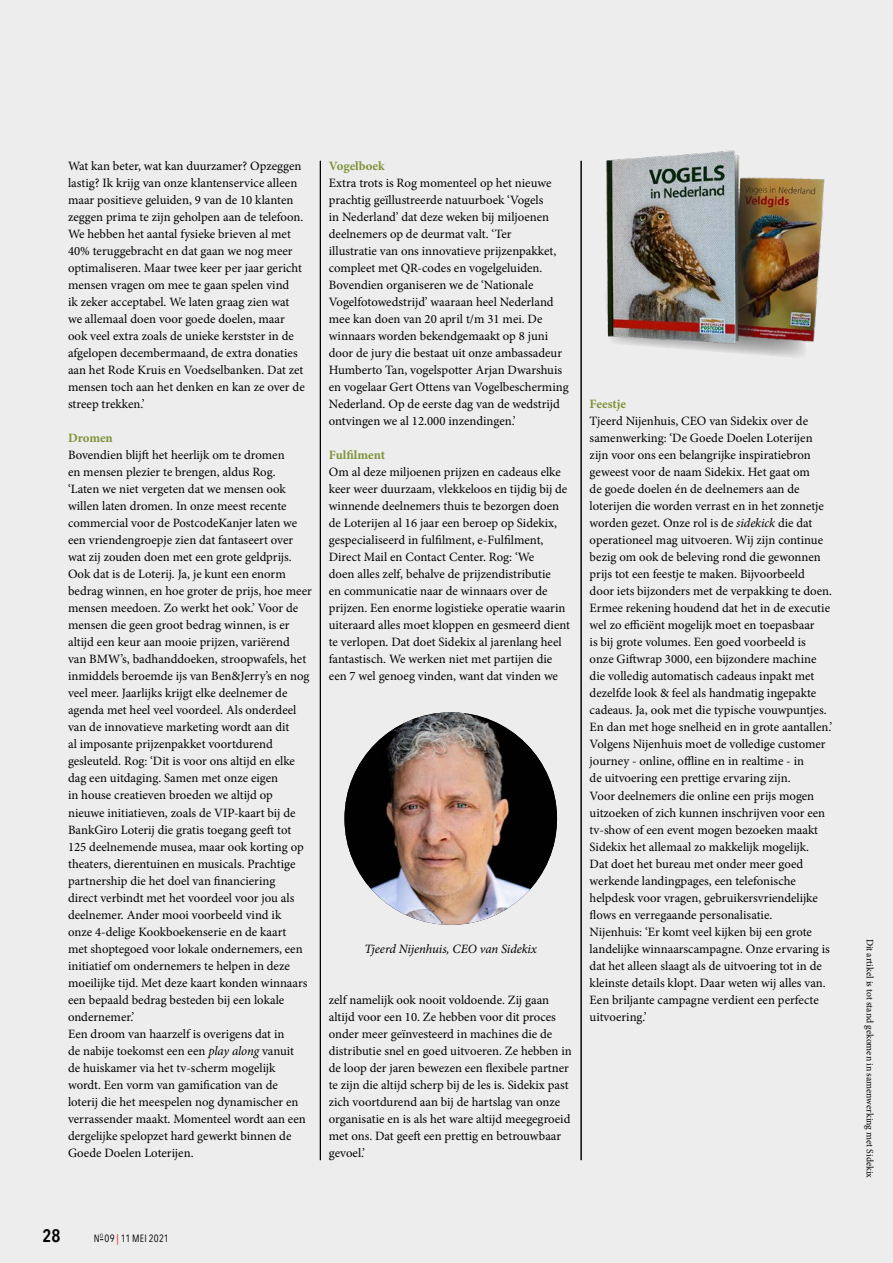
<style>
.page{position:relative;width:893px;height:1263px;background:#ededed}
.page>*{position:absolute;margin:0;border:0;box-sizing:border-box;transform-origin:0 0}
.t1{font:600 18px "Avenir Next Condensed";color:#000}
.t2{font:12.75px/17px "Minion Pro";color:#000}
.t3{font:700 12.75px "Minion Pro";color:#7f9239}
.t4{font:italic 12.75px "Minion Pro";letter-spacing:-.005em;color:#000}
.t5{font:10.5px "Avenir Next Condensed";letter-spacing:.015em;color:#000}
.t6{font:9.75px "Minion Pro";letter-spacing:-.005em;color:#000}
.s1{font-style:italic}
.s2{color:#e30613}
</style>
<div class="page">
<hr style="left:320px;top:161px;width:1px;height:999px;background:#000">
<hr style="left:581px;top:161px;width:1px;height:999px;background:#000">
<img style="left:344px;top:712px;width:213px;height:213px">
<svg style="left:701px;top:350px;width:103px;height:7px"></svg>
<img style="left:606px;top:150px;width:219px;height:200px">
<p class="t2" style="left:68px;top:158px;width:238px">Wat kan beter, wat kan duurzamer? Opzeggen lastig? Ik krijg van onze klantenservice alleen maar positieve geluiden, 9 van de 10 klanten zeggen prima te zijn geholpen aan de telefoon.<br>We hebben het aantal fysieke brieven al met 40% teruggebracht en dat gaan we nog meer optimaliseren. Maar twee keer per jaar gericht mensen vragen om mee te gaan spelen vind<br>ik zeker acceptabel. We laten graag zien wat we allemaal doen voor goede doelen, maar ook veel extra zoals de unieke kerstster in de afgelopen decembermaand, de extra donaties aan het Rode Kruis en Voedselbanken. Dat zet mensen toch aan het denken en kan ze over de streep trekken.’</p>
<p class="t3" style="left:68px;top:429px;width:46px">Dromen</p>
<p class="t2" style="left:68px;top:447px;width:245px">Bovendien blijft het heerlijk om te dromen<br>en mensen plezier te brengen, aldus Rog.<br>‘Laten we niet vergeten dat we mensen ook willen laten dromen. In onze meest recente commercial voor de PostcodeKanjer laten we een vriendengroepje zien dat fantaseert over wat zij zouden doen met een grote geldprijs.<br>Ook dat is de Loterij. Ja, je kunt een enorm bedrag winnen, en hoe groter de prijs, hoe meer mensen meedoen. Zo werkt het ook.’ Voor de mensen die geen groot bedrag winnen, is er altijd een keur aan mooie prijzen, variërend<br>van BMW’s, badhanddoeken, stroopwafels, het inmiddels beroemde ijs van Ben&amp;Jerry’s en nog veel meer. Jaarlijks krijgt elke deelnemer de agenda met heel veel voordeel. Als onderdeel van de innovatieve marketing wordt aan dit<br>al imposante prijzenpakket voortdurend gesleuteld. Rog: ‘Dit is voor ons altijd en elke dag een uitdaging. Samen met onze eigen<br>in house creatieven broeden we altijd op nieuwe initiatieven, zoals de VIP-kaart bij de BankGiro Loterij die gratis toegang geeft tot 125 deelnemende musea, maar ook korting op theaters, dierentuinen en musicals. Prachtige partnership die het doel van financiering<br>direct verbindt met het voordeel voor jou als deelnemer. Ander mooi voorbeeld vind ik<br>onze 4-delige Kookboekenserie en de kaart<br>met shoptegoed voor lokale ondernemers, een initiatief om ondernemers te helpen in deze moeilijke tijd. Met deze kaart konden winnaars een bepaald bedrag besteden bij een lokale ondernemer.’<br>Een droom van haarzelf is overigens dat in<br>de nabije toekomst een een <span class="s1">play along</span> vanuit<br>de huiskamer via het tv-scherm mogelijk<br>wordt. Een vorm van gamification van de<br>loterij die het meespelen nog dynamischer en verrassender maakt. Momenteel wordt aan een dergelijke spelopzet hard gewerkt binnen de Goede Doelen Loterijen.</p>
<p class="t3" style="left:329px;top:157px;width:57px">Vogelboek</p>
<p class="t2" style="left:329px;top:175px;width:241px">Extra trots is Rog momenteel op het nieuwe prachtig geïllustreerde natuurboek ‘Vogels<br>in Nederland’ dat deze weken bij miljoenen deelnemers op de deurmat valt. ‘Ter<br>illustratie van ons innovatieve prijzenpakket, compleet met QR-codes en vogelgeluiden.<br>Bovendien organiseren we de ‘Nationale Vogelfotowedstrijd’ waaraan heel Nederland mee kan doen van 20 april t/m 31 mei. De winnaars worden bekendgemaakt op 8 juni door de jury die bestaat uit onze ambassadeur Humberto Tan, vogelspotter Arjan Dwarshuis en vogelaar Gert Ottens van Vogelbescherming Nederland. Op de eerste dag van de wedstrijd ontvingen we al 12.000 inzendingen.’</p>
<p class="t3" style="left:329px;top:446px;width:58px">Fulfilment</p>
<p class="t2" style="left:329px;top:464px;width:243px">Om al deze miljoenen prijzen en cadeaus elke keer weer duurzaam, vlekkeloos en tijdig bij de winnende deelnemers thuis te bezorgen doen de Loterijen al 16 jaar een beroep op Sidekix, gespecialiseerd in fulfilment, e-Fulfilment, Direct Mail en Contact Center. Rog: ‘We<br>doen alles zelf, behalve de prijzendistributie<br>en communicatie naar de winnaars over de prijzen. Een enorme logistieke operatie waarin uiteraard alles moet kloppen en gesmeerd dient te verlopen. Dat doet Sidekix al jarenlang heel fantastisch. We werken niet met partijen die een 7 wel genoeg vinden, want dat vinden we</p>
<p class="t3" style="left:590px;top:395px;width:38px">Feestje</p>
<p class="t2" style="left:590px;top:413px;width:244px">Tjeerd Nijenhuis, CEO van Sidekix over de samenwerking: ‘De Goede Doelen Loterijen zijn voor ons een belangrijke inspiratiebron geweest voor de naam Sidekix. Het gaat om<br>de goede doelen én de deelnemers aan de loterijen die worden verrast en in het zonnetje worden gezet. Onze rol is de <span class="s1">sidekick</span> die dat operationeel mag uitvoeren. Wij zijn continue bezig om ook de beleving rond die gewonnen prijs tot een feestje te maken. Bijvoorbeeld door iets bijzonders met de verpakking te doen.<br>Ermee rekening houdend dat het in de executie wel zo efficiënt mogelijk moet en toepasbaar<br>is bij grote volumes. Een goed voorbeeld is onze Giftwrap 3000, een bijzondere machine die volledig automatisch cadeaus inpakt met dezelfde look &amp; feel als handmatig ingepakte cadeaus. Ja, ook met die typische vouwpuntjes.<br>En dan met hoge snelheid en in grote aantallen.’ Volgens Nijenhuis moet de volledige customer journey - online, offline en in realtime - in<br>de uitvoering een prettige ervaring zijn.<br>Voor deelnemers die online een prijs mogen uitzoeken of zich kunnen inschrijven voor een tv-show of een event mogen bezoeken maakt Sidekix het allemaal zo makkelijk mogelijk.<br>Dat doet het bureau met onder meer goed werkende landingpages, een telefonische helpdesk voor vragen, gebruikersvriendelijke flows en verregaande personalisatie.<br>Nijenhuis: ‘Er komt veel kijken bij een grote landelijke winnaarscampagne. Onze ervaring is dat het alleen slaagt als de uitvoering tot in de kleinste details klopt. Daar weten wij alles van.<br>Een briljante campagne verdient een perfecte uitvoering.’</p>
<p class="t4" style="left:364px;top:940px;width:174px">Tjeerd Nijenhuis, CEO van Sidekix</p>
<p class="t6" style="left:876px;top:938px;width:241px;rotate:90deg">Dit artikel is tot stand gekomen in samenwerking met Sidekix</p>
<p class="t2" style="left:329px;top:991px;width:245px">zelf namelijk ook nooit voldoende. Zij gaan altijd voor een 10. Ze hebben voor dit proces onder meer geïnvesteerd in machines die de distributie snel en goed uitvoeren. Ze hebben in de loop der jaren bewezen een flexibele partner te zijn die altijd scherp bij de les is. Sidekix past zich voortdurend aan bij de hartslag van onze organisatie en is als het ware altijd meegegroeid met ons. Dat geeft een prettig en betrouwbaar gevoel.’</p>
<h1 class="t1" style="left:43px;top:1220px;width:19px">28</h1>
<p class="t5" style="left:94px;top:1229px;width:77px">N<sup>O</sup> 09 <span class="s2">|</span> 11 MEI 2021</p>
</div>
